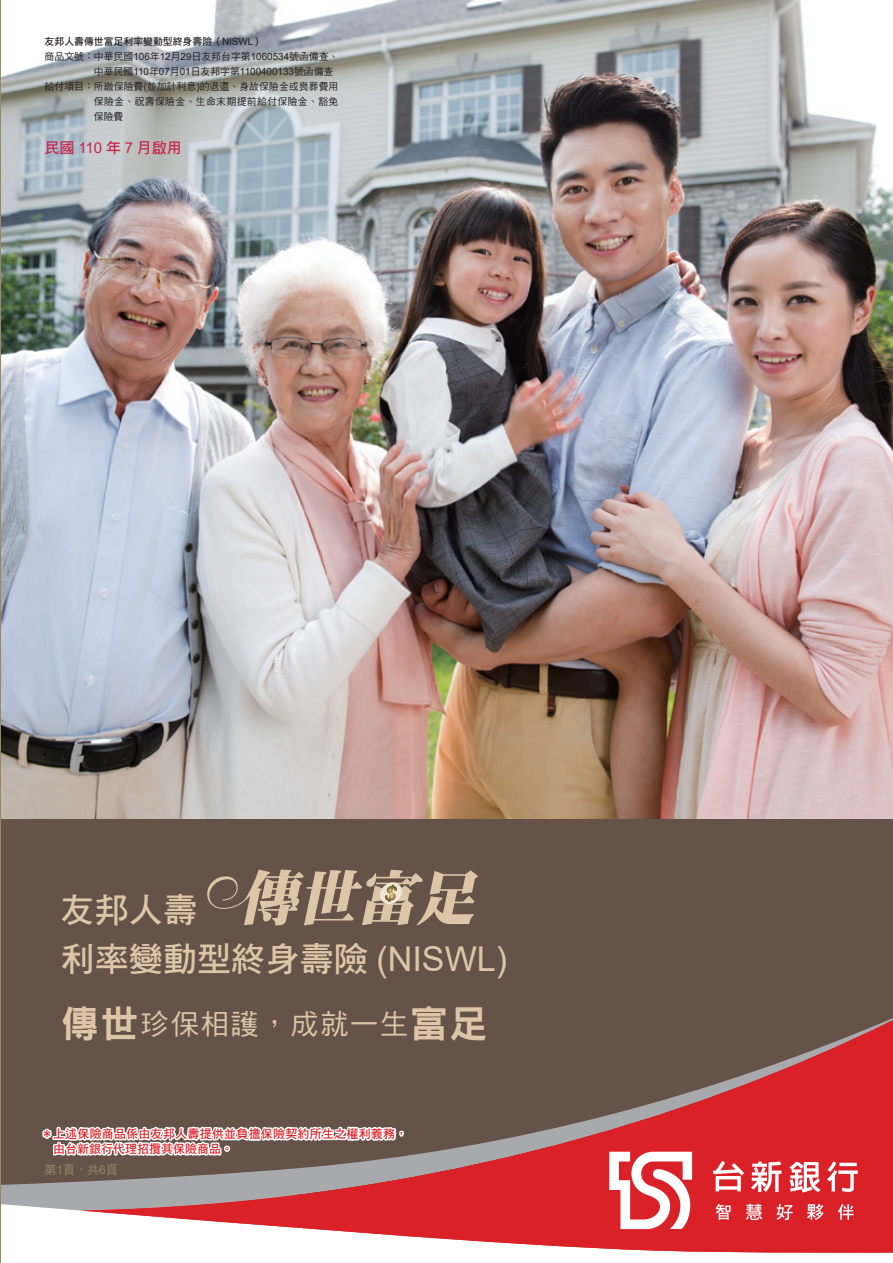
<style>
.page{position:relative;width:893px;height:1263px;background:#fff}
.page>*{position:absolute;margin:0;border:0;box-sizing:border-box;transform-origin:0 0}
.t1{font:italic 60px "DF Ming Std W12";color:#ddc6a7}
.t2{font:34.2px/49.3px "DF Hei Std W7";color:#ddc6a7}
.t3{font:28.2px "DF Hei Std W5";letter-spacing:.06em;color:#ddc6a7}
.t4{font:15px "DF Hei Std W7";color:#c82347}
.t5{font:12px/15px "DF Hei Std W7";letter-spacing:.02em;color:#da2128}
.t6{font:12px "DF Hei Std W5";color:#968767}
.t7{font:10.05px/15px "DF Hei Std W5";letter-spacing:.005em;color:#231f20;text-align:justify}
.t8{font:10.05px "Arial";color:#231f20}
.t9{font:10.05px "DF Hei Std W7";color:#231f20}
.s1{font-family:"Arial"}
.s2{font-family:"DF Hei Std W5"}
.s3{font-family:"DF Hei Std W9";font-size:37.65px}
</style>
<div class="page">
<div style="left:0;top:767px;width:893px;height:428px;background:#655248"></div>
<img style="left:1px;top:0;width:892px;height:818px">
<svg style="left:207px;top:876px;width:44px;height:33px"></svg>
<svg style="left:380px;top:882px;width:22px;height:22px"></svg>
<svg style="left:1px;top:1018px;width:892px;height:192px"></svg>
<svg style="left:81px;top:1020px;width:812px;height:233px"></svg>
<svg style="left:609px;top:1152px;width:83px;height:77px"></svg>
<svg style="left:713px;top:1161px;width:31px;height:30px"></svg>
<svg style="left:751px;top:1161px;width:30px;height:31px"></svg>
<svg style="left:789px;top:1162px;width:32px;height:30px"></svg>
<svg style="left:827px;top:1161px;width:31px;height:31px"></svg>
<svg style="left:716px;top:1204px;width:15px;height:16px"></svg>
<svg style="left:746px;top:1204px;width:16px;height:16px"></svg>
<svg style="left:776px;top:1204px;width:17px;height:16px"></svg>
<svg style="left:807px;top:1204px;width:17px;height:16px"></svg>
<svg style="left:838px;top:1204px;width:16px;height:16px"></svg>
<svg style="left:39px;top:1112px;width:366px;height:54px"></svg>
<hr style="left:0;top:0;width:1px;height:1263px;background:#9a8764">
<p class="t9" style="left:45px;top:36px;width:220px">友邦人壽傳世富足利率變動型終身壽險（<span class="s1">NISWL</span>）</p>
<p class="t7" style="left:45px;top:49px;width:295px">商品文號：中華民國<span class="s1">106</span>年<span class="s1">12</span>月<span class="s1">29</span>日友邦台字第<span class="s1">1060534</span>號函備查、</p>
<p class="t8" style="left:94px;top:65px;width:241px"><span class="s2">中華民國</span>110<span class="s2">年</span>07<span class="s2">月</span>01<span class="s2">日友邦字第</span>1100400133<span class="s2">號函備查</span></p>
<p class="t7" style="left:94px;top:79px;width:246px;text-indent:-49px">給付項目：所繳保險費<span class="s1">(</span>並加計利息<span class="s1">)</span>的退還、身故保險金或喪葬費用保險金、祝壽保險金、生命末期提前給付保險金、豁免保險費</p>
<h3 class="t4" style="left:45px;top:140px;width:139px">民國 <span class="s1">110</span> 年 <span class="s1">7</span> 月啟用</h3>
<h1 class="t1" style="left:239px;top:865px;width:251px">傳世富足</h1>
<h2 class="t2" style="left:61px;top:884px;width:448px">友邦人壽<br>利率變動型終身壽險 <span class="s1">(NISWL)</span></h2>
<h3 class="t3" style="left:61px;top:1008px;width:428px"><span class="s3">傳世</span>珍保相護，成就一生<span class="s3">富足</span></h3>
<p class="t5" style="left:53px;top:1126px;width:356px;text-indent:-12px">＊上述保險商品係由友邦人壽提供並負擔保險契約所生之權利義務，由台新銀行代理招攬其保險商品。</p>
<p class="t6" style="left:44px;top:1163px;width:75px">第<span class="s1">1</span>頁，共<span class="s1">6</span>頁</p>
</div>
